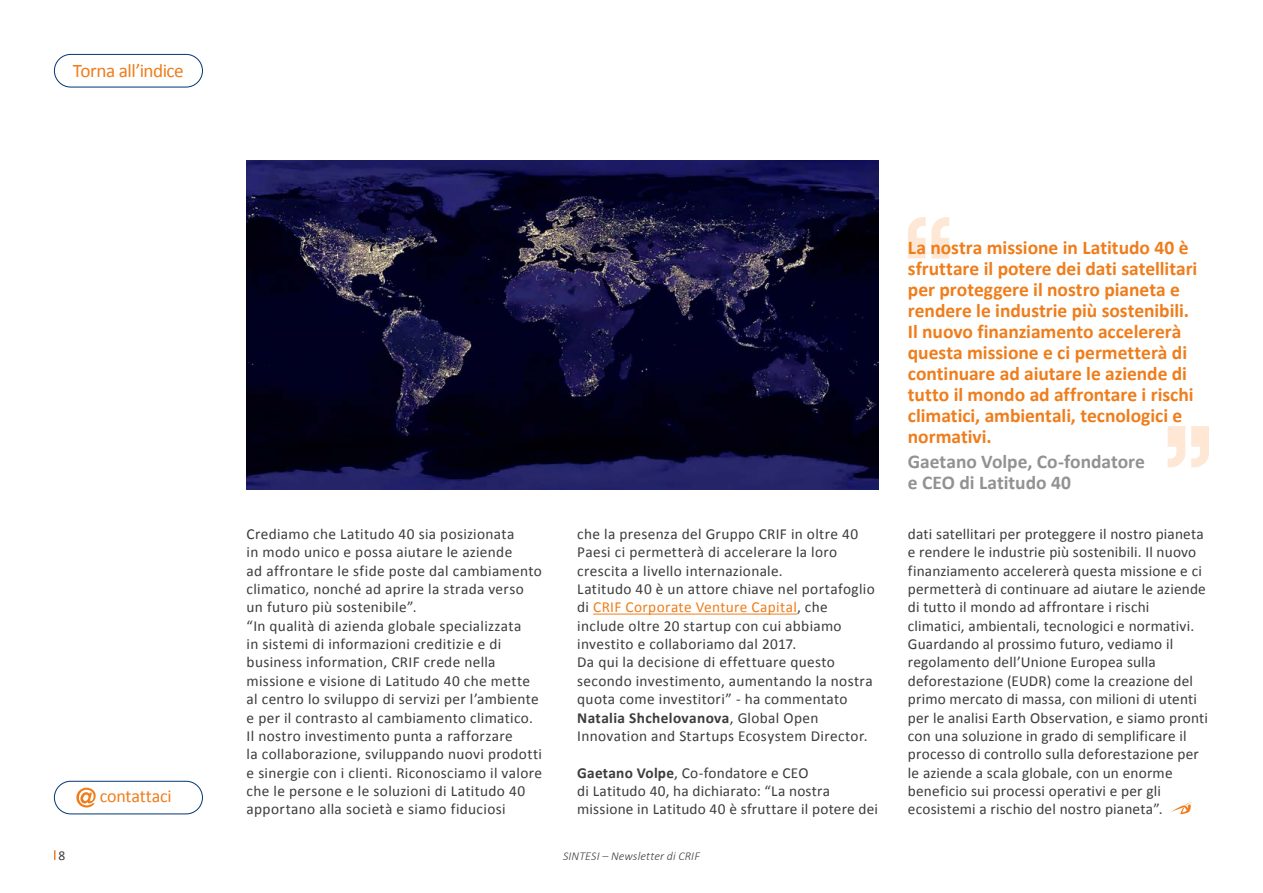
<style>
.page{position:relative;width:1263px;height:893px;background:#fff}
.page>*{position:absolute;margin:0;border:0;box-sizing:border-box;transform-origin:0 0}
.t1{font:700 19.5px/21px "Calibri";color:#ef7d1b}
.t2{font:700 19.5px/21px "Calibri";color:#929292}
.t3{font:19.2px "Calibri";letter-spacing:-.03em;color:#ef7d1b}
.t4{font:18px "Calibri";letter-spacing:-.015em;color:#ef7d1b}
.t5{font:15.3px/18.3px "Calibri";letter-spacing:.02em;color:#3c3c3b}
.t6{font:13.5px "Calibri";color:#3c3c3b}
.t7{font:italic 300 12px "Calibri";letter-spacing:.01em;color:#3c3c3b}
.s1{color:#ef7d1b}
.s2{font-weight:700}
</style>
<div class="page">
<div style="left:54px;top:54px;width:149px;height:33px;border:1px solid #003671;border-radius:16px"></div>
<svg style="left:54px;top:850px;width:2px;height:10px"></svg>
<img style="left:247px;top:160px;width:631px;height:329px">
<hr style="left:593px;top:614px;width:204px;height:1px;background:#ef7d1b">
<svg style="left:1171px;top:802px;width:21px;height:12px"></svg>
<div style="left:54px;top:781px;width:149px;height:33px;border:1px solid #003671;border-radius:16px"></div>
<svg style="left:76px;top:788px;width:20px;height:19px"></svg>
<svg style="left:908px;top:217px;width:41px;height:41px"></svg>
<svg style="left:1167px;top:426px;width:42px;height:41px"></svg>
<p class="t3" style="left:73px;top:59px;width:112px">Torna all’indice</p>
<p class="t4" style="left:100px;top:785px;width:73px">contattaci</p>
<p class="t5" style="left:247px;top:524px;width:297px">Crediamo che Latitudo 40 sia posizionata<br>in modo unico e possa aiutare le aziende<br>ad affrontare le sfide poste dal cambiamento climatico, nonché ad aprire la strada verso un futuro più sostenibile”.<br>“In qualità di azienda globale specializzata<br>in sistemi di informazioni creditizie e di business information, CRIF crede nella missione e visione di Latitudo 40 che mette al centro lo sviluppo di servizi per l’ambiente e per il contrasto al cambiamento climatico.<br>Il nostro investimento punta a rafforzare<br>la collaborazione, sviluppando nuovi prodotti e sinergie con i clienti. Riconosciamo il valore che le persone e le soluzioni di Latitudo 40 apportano alla società e siamo fiduciosi</p>
<p class="t5" style="left:577px;top:524px;width:299px">che la presenza del Gruppo CRIF in oltre 40<br>Paesi ci permetterà di accelerare la loro crescita a livello internazionale.<br>Latitudo 40 è un attore chiave nel portafoglio di <span class="s1">CRIF Corporate Venture Capital</span>, che include oltre 20 startup con cui abbiamo investito e collaboriamo dal 2017.<br>Da qui la decisione di effettuare questo secondo investimento, aumentando la nostra quota come investitori” - ha commentato <span class="s2">Natalia Shchelovanova</span>, Global Open Innovation and Startups Ecosystem Director.</p>
<p class="t5" style="left:577px;top:763px;width:302px"><span class="s2">Gaetano Volpe</span>, Co-fondatore e CEO<br>di Latitudo 40, ha dichiarato: “La nostra missione in Latitudo 40 è sfruttare il potere dei</p>
<p class="t6" style="left:59px;top:847px;width:8px">8</p>
<p class="t7" style="left:563px;top:848px;width:138px">SINTESI – Newsletter di CRIF</p>
<p class="t1" style="left:908px;top:236px;width:291px">La nostra missione in Latitudo 40 è sfruttare il potere dei dati satellitari per proteggere il nostro pianeta e rendere le industrie più sostenibili.<br>Il nuovo finanziamento accelererà questa missione e ci permetterà di continuare ad aiutare le aziende di tutto il mondo ad affrontare i rischi climatici, ambientali, tecnologici e normativi.</p>
<p class="t2" style="left:908px;top:450px;width:238px">Gaetano Volpe, Co-fondatore e CEO di Latitudo 40</p>
<p class="t5" style="left:908px;top:524px;width:302px">dati satellitari per proteggere il nostro pianeta e rendere le industrie più sostenibili. Il nuovo finanziamento accelererà questa missione e ci permetterà di continuare ad aiutare le aziende di tutto il mondo ad affrontare i rischi climatici, ambientali, tecnologici e normativi.<br>Guardando al prossimo futuro, vediamo il regolamento dell’Unione Europea sulla deforestazione (EUDR) come la creazione del primo mercato di massa, con milioni di utenti per le analisi Earth Observation, e siamo pronti con una soluzione in grado di semplificare il processo di controllo sulla deforestazione per le aziende a scala globale, con un enorme beneficio sui processi operativi e per gli ecosistemi a rischio del nostro pianeta”.</p>
</div>
